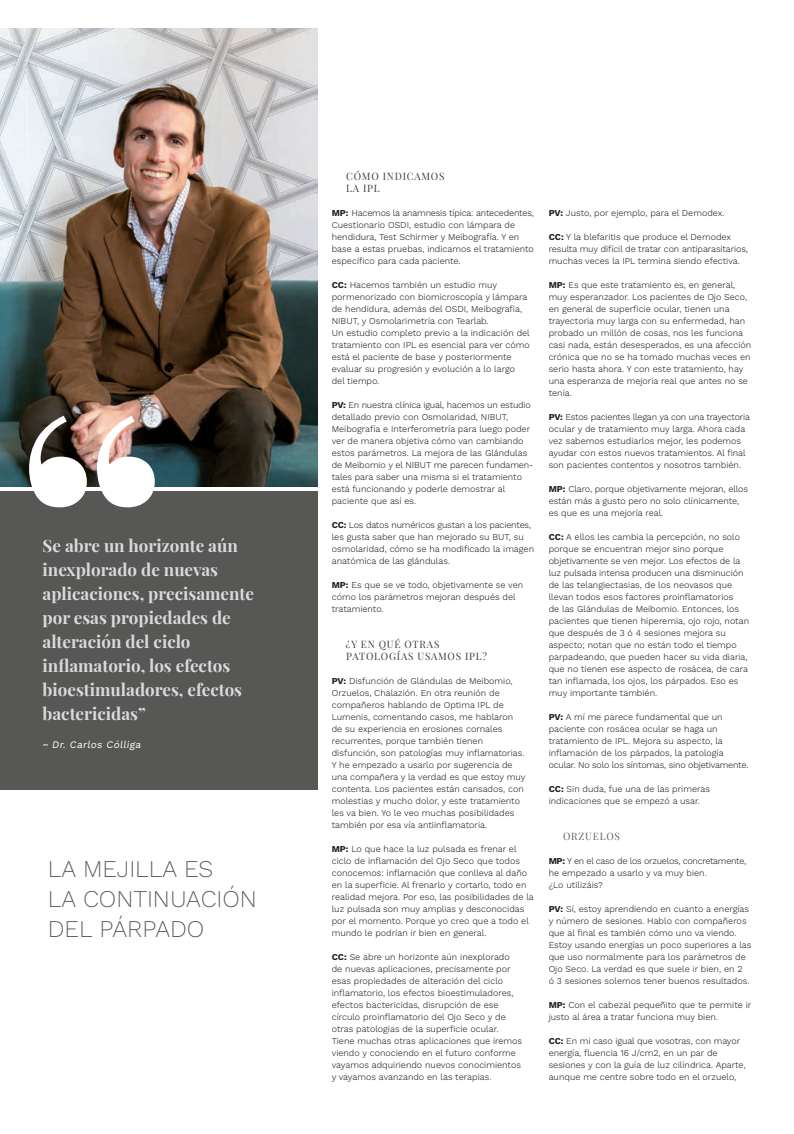
<style>
.page{position:relative;width:794px;height:1134px;background:#fff}
.page>*{position:absolute;margin:0;border:0;box-sizing:border-box;transform-origin:0 0}
.t1{font:700 329.9px "Playfair Display";color:#fff}
.t2{font:200 24px/30px "Work Sans";color:#575756}
.t3{font:700 17px/24px "Playfair Display";color:#dadada}
.t4{font:10px/12px "Playfair Display";letter-spacing:.08em;color:#3d3d3c}
.t5{font:10px "Work Sans";color:#fff}
.t6{font:10px "Playfair Display";letter-spacing:.08em;color:#60605f}
.t7{font:300 9px/12px "Work Sans";color:#1d1d1b}
.t8{font:300 9px/12px "Work Sans";letter-spacing:-.03em;color:#1d1d1b}
.s1{font-weight:700}
</style>
<div class="page">
<img style="left:0;top:28px;width:317px;height:459px">
<div style="left:0;top:491px;width:317px;height:298px;background:#575756"></div>
<h1 class="t1" style="left:15px;top:272px;width:155px">“</h1>
<h3 class="t3" style="left:43px;top:532px;width:213px">Se abre un horizonte aún inexplorado de nuevas aplicaciones, precisamente por esas propiedades de alteración del ciclo inflamatorio, los efectos bioestimuladores, efectos bactericidas”</h3>
<p class="t5" style="left:43px;top:739px;width:102px">~ Dr. Carlos Cólliga</p>
<h2 class="t2" style="left:48px;top:855px;width:211px">LA MEJILLA ES<br>LA CONTINUACIÓN<br>DEL PÁRPADO</h2>
<p class="t4" style="left:346px;top:169px;width:100px">CÓMO INDICAMOS<br>LA IPL</p>
<p class="t7" style="left:332px;top:207px;width:204px"><span class="s1">MP:</span> Hacemos la anamnesis típica: antecedentes, Cuestionario OSDI, estudio con lámpara de hendidura, Test Schirmer y Meibografía. Y en base a estas pruebas, indicamos el tratamiento específico para cada paciente.</p>
<p class="t7" style="left:332px;top:279px;width:200px"><span class="s1">CC:</span> Hacemos también un estudio muy pormenorizado con biomicroscopía y lámpara de hendidura, además del OSDI, Meibografía, NIBUT, y Osmolarimetría con Tearlab.<br>Un estudio completo previo a la indicación del tratamiento con IPL es esencial para ver cómo está el paciente de base y posteriormente evaluar su progresión y evolución a lo largo del tiempo.</p>
<p class="t7" style="left:332px;top:399px;width:203px"><span class="s1">PV:</span> En nuestra clínica igual, hacemos un estudio detallado previo con Osmolaridad, NIBUT, Meibografía e Interferometría para luego poder ver de manera objetiva cómo van cambiando estos parámetros. La mejora de las Glándulas de Meibomio y el NIBUT me parecen fundamen&shy;tales para saber una misma si el tratamiento está funcionando y poderle demostrar al paciente que así es.</p>
<p class="t7" style="left:332px;top:519px;width:204px"><span class="s1">CC:</span> Los datos numéricos gustan a los pacientes, les gusta saber que han mejorado su BUT, su osmolaridad, cómo se ha modificado la imagen anatómica de las glándulas.</p>
<p class="t7" style="left:332px;top:579px;width:193px"><span class="s1">MP:</span> Es que se ve todo, objetivamente se ven cómo los parámetros mejoran después del tratamiento.</p>
<p class="t4" style="left:346px;top:637px;width:142px">¿Y EN QUÉ OTRAS<br>PATOLOGÍAS USAMOS IPL?</p>
<p class="t7" style="left:332px;top:675px;width:195px"><span class="s1">PV:</span> Disfunción de Glándulas de Meibomio, Orzuelos, Chalazión. En otra reunión de compañeros hablando de Optima IPL de Lumenis, comentando casos, me hablaron de su experiencia en erosiones cornales recurrentes, porque también tienen disfunción, son patologías muy inflamatorias.<br>Y he empezado a usarlo por sugerencia de una compañera y la verdad es que estoy muy contenta. Los pacientes están cansados, con molestias y mucho dolor, y este tratamiento les va bien. Yo le veo muchas posibilidades también por esa vía antiinflamatoria.</p>
<p class="t7" style="left:332px;top:843px;width:203px"><span class="s1">MP:</span> Lo que hace la luz pulsada es frenar el ciclo de inflamación del Ojo Seco que todos conocemos: inflamación que conlleva al daño en la superficie. Al frenarlo y cortarlo, todo en realidad mejora. Por eso, las posibilidades de la luz pulsada son muy amplias y desconocidas por el momento. Porque yo creo que a todo el mundo le podrían ir bien en general.</p>
<p class="t7" style="left:332px;top:951px;width:192px"><span class="s1">CC:</span> Se abre un horizonte aún inexplorado de nuevas aplicaciones, precisamente por esas propiedades de alteración del ciclo inflamatorio, los efectos bioestimuladores, efectos bactericidas, disrupción de ese círculo proinflamatorio del Ojo Seco y de otras patologías de la superficie ocular.<br>Tiene muchas otras aplicaciones que iremos viendo y conociendo en el futuro conforme vayamos adquiriendo nuevos conocimientos y vayamos avanzando en las terapias.</p>
<p class="t7" style="left:548px;top:207px;width:177px"><span class="s1">PV:</span> Justo, por ejemplo, para el Demodex.</p>
<p class="t7" style="left:548px;top:231px;width:201px"><span class="s1">CC:</span> Y la blefaritis que produce el Demodex resulta muy difícil de tratar con antiparasitarios, muchas veces la IPL termina siendo efectiva.</p>
<p class="t7" style="left:548px;top:279px;width:204px"><span class="s1">MP:</span> Es que este tratamiento es, en general, muy esperanzador. Los pacientes de Ojo Seco, en general de superficie ocular, tienen una trayectoria muy larga con su enfermedad, han probado un millón de cosas, nos les funciona casi nada, están desesperados, es una afección crónica que no se ha tomado muchas veces en serio hasta ahora. Y con este tratamiento, hay una esperanza de mejoría real que antes no se tenía.</p>
<p class="t7" style="left:548px;top:411px;width:203px"><span class="s1">PV:</span> Estos pacientes llegan ya con una trayectoria ocular y de tratamiento muy larga. Ahora cada vez sabemos estudiarlos mejor, les podemos ayudar con estos nuevos tratamientos. Al final son pacientes contentos y nosotros también.</p>
<p class="t7" style="left:548px;top:483px;width:201px"><span class="s1">MP:</span> Claro, porque objetivamente mejoran, ellos están más a gusto pero no solo clínicamente, es que es una mejoría real.</p>
<p class="t7" style="left:548px;top:531px;width:202px"><span class="s1">CC:</span> A ellos les cambia la percepción, no solo porque se encuentran mejor sino porque objetivamente se ven mejor. Los efectos de la luz pulsada intensa producen una disminución de las telangiectasias, de los neovasos que llevan todos esos factores proinflamatorios<br>de las Glándulas de Meibomio. Entonces, los pacientes que tienen hiperemia, ojo rojo, notan que después de 3 ó 4 sesiones mejora su aspecto; notan que no están todo el tiempo parpadeando, que pueden hacer su vida diaria, que no tienen ese aspecto de rosácea, de cara tan inflamada, los ojos, los párpados. Eso es muy importante también.</p>
<p class="t7" style="left:548px;top:711px;width:201px"><span class="s1">PV:</span> A mí me parece fundamental que un paciente con rosácea ocular se haga un tratamiento de IPL. Mejora su aspecto, la inflamación de los párpados, la patología ocular. No solo los síntomas, sino objetivamente.</p>
<p class="t7" style="left:548px;top:783px;width:163px"><span class="s1">CC:</span> Sin duda, fue una de las primeras indicaciones que se empezó a usar.</p>
<p class="t6" style="left:563px;top:828px;width:58px">ORZUELOS</p>
<p class="t8" style="left:549px;top:855px;width:199px"><span class="s1">MP:</span> Y en el caso de los orzuelos, concretamente, he empezado a usarlo y va muy bien.<br>¿Lo utilizáis?</p>
<p class="t7" style="left:549px;top:903px;width:204px"><span class="s1">PV:</span> Sí, estoy aprendiendo en cuanto a energías y número de sesiones. Hablo con compañeros que al final es también cómo uno va viendo.<br>Estoy usando energías un poco superiores a las que uso normalmente para los parámetros de Ojo Seco. La verdad es que suele ir bien, en 2<br>ó 3 sesiones solemos tener buenos resultados.</p>
<p class="t7" style="left:549px;top:999px;width:204px"><span class="s1">MP:</span> Con el cabezal pequeñito que te permite ir justo al área a tratar funciona muy bien.</p>
<p class="t7" style="left:549px;top:1035px;width:198px"><span class="s1">CC:</span> En mi caso igual que vosotras, con mayor energía, fluencia 16 J/cm2, en un par de sesiones y con la guía de luz cilíndrica. Aparte, aunque me centre sobre todo en el orzuelo,</p>
</div>
